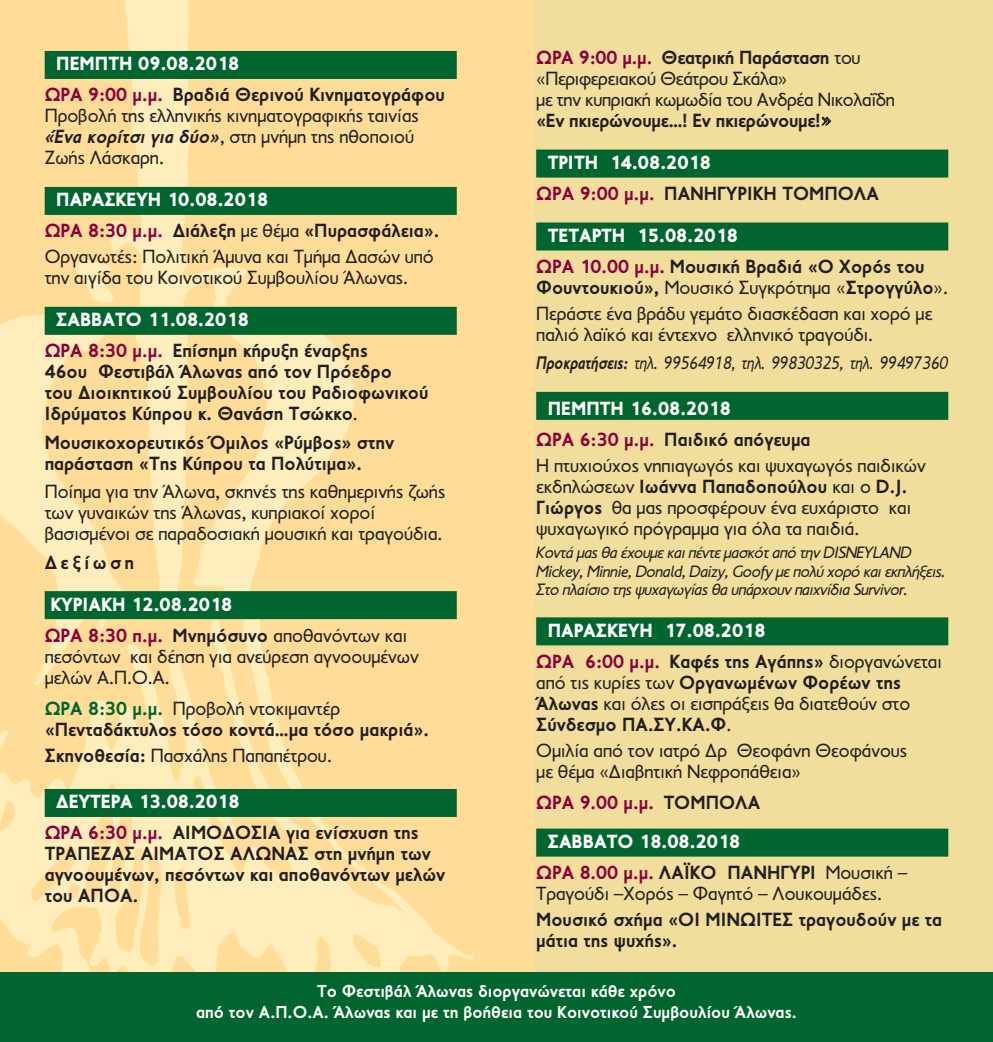
<style>
.page{position:relative;width:993px;height:1042px;background:#fff}
.page>*{position:absolute;margin:0;border:0;box-sizing:border-box;transform-origin:0 0}
.t1{font:19.25px/21px "PF Transport";color:#231f20}
.t2{font:700 19.25px/21px "PF Transport";color:#231f20}
.t3{font:900 19.25px/31px "PF Transport";color:#fff}
.t4{font:700 19.25px "PF Transport";letter-spacing:.175em;color:#231f20}
.t5{font:italic 18.38px "PF Transport";letter-spacing:-.005em;color:#231f20;scale:.85 1}
.t6{font:700 17.5px/21px "PF Transport";color:#fff;text-align:center}
.t7{font:italic 16.62px/18.4px "PF Transport";letter-spacing:-.025em;color:#231f20}
.s1{font-weight:900;color:#fff}
.s2{color:#8b003d}
.s3{font-weight:700;font-style:italic}
.s4{font-weight:400}
.s5{font-weight:700;color:#8b003d}
.s6{font-weight:700;color:#231f20}
.s7{font-weight:400;color:#231f20}
.s8{color:#00652e}
.s9{font-weight:700}
.s10{font-family:"Trajan Pro";font-weight:700}
</style>
<div class="page">
<div style="left:0;top:0;width:992px;height:1042px;background:#f2de9c"></div>
<img style="left:0;top:0;width:533px;height:972px">
<div style="left:536px;top:150px;width:411px;height:28px;background:#00652e"></div>
<div style="left:536px;top:222px;width:411px;height:28px;background:#00652e"></div>
<div style="left:536px;top:392px;width:411px;height:28px;background:#00652e"></div>
<div style="left:536px;top:617px;width:411px;height:28px;background:#00652e"></div>
<div style="left:536px;top:828px;width:411px;height:28px;background:#00652e"></div>
<div style="left:45px;top:51px;width:411px;height:28px;background:#00652e"></div>
<div style="left:45px;top:187px;width:411px;height:28px;background:#00652e"></div>
<div style="left:45px;top:307px;width:411px;height:28px;background:#00652e"></div>
<div style="left:45px;top:591px;width:411px;height:28px;background:#00652e"></div>
<div style="left:45px;top:789px;width:411px;height:28px;background:#00652e"></div>
<div style="left:0;top:972px;width:992px;height:70px;background:#00652e"></div>
<p class="t2" style="left:45px;top:51px;width:402px;line-height:31px;text-indent:12px"><span class="s1">ΠΕΜΠΤΗ 09.08.2018<br></span><span class="s2">ΩΡΑ 9:00 μ.μ.</span> Βραδιά Θερινού Κινηματογράφου</p>
<p class="t1" style="left:45px;top:105px;width:375px">Προβολή της ελληνικής κινηματογραφικής ταινίας <span class="s3">«Ένα κορίτσι για δύο»</span>, στη μνήμη της ηθοποιού<br>Ζωής Λάσκαρη.</p>
<p class="t2" style="left:45px;top:187px;width:396px;line-height:31px;text-indent:12px"><span class="s1">ΠΑΡΑΣΚΕΥΗ 10.08.2018<br></span><span class="s2">ΩΡΑ 8:30 μ.μ.</span> Διάλεξη <span class="s4">με θέμα</span> «Πυρασφάλεια».</p>
<p class="t1" style="left:45px;top:246px;width:390px">Οργανωτές: Πολιτική Άμυνα και Τμήμα Δασών υπό την αιγίδα του Κοινοτικού Συμβουλίου Άλωνας.</p>
<p class="t2" style="left:45px;top:307px;width:324px;line-height:31px;text-indent:12px"><span class="s1">ΣΑΒΒΑΤΟ 11.08.2018<br></span><span class="s2">ΩΡΑ 8:30 μ.μ.</span> Επίσημη κήρυξη έναρξης</p>
<p class="t2" style="left:45px;top:363px;width:385px">46ου Φεστιβάλ Άλωνας από τον Πρόεδρο<br>του Διοικητικού Συμβουλίου του Ραδιοφωνικού<br>Ιδρύματος Κύπρου κ. Θανάση Τσώκκο<span class="s4">.</span></p>
<p class="t2" style="left:45px;top:434px;width:351px">Μουσικοχορευτικός Όμιλος «Ρύμβος» στην παράσταση «Της Κύπρου τα Πολύτιμα».</p>
<p class="t1" style="left:45px;top:481px;width:402px">Ποίημα για την Άλωνα, σκηνές της καθημερινής ζωής των γυναικών της Άλωνας, κυπριακοί χοροί βασισμένοι σε παραδοσιακή μουσική και τραγούδια.</p>
<p class="t4" style="left:45px;top:555px;width:91px">Δεξίωση</p>
<p class="t3" style="left:45px;top:589px;width:364px;text-indent:6px">ΚΥΡΙΑΚΗ 12.08.2018<br><span class="s5">ΩΡΑ 8:30 π.μ.</span> <span class="s6">Μνημόσυνο</span> <span class="s7">αποθανόντων και</span></p>
<p class="t1" style="left:45px;top:645px;width:375px">πεσόντων και δέηση για ανεύρεση αγνοουμένων μελών Α.Π.Ο.Α.</p>
<p class="t2" style="left:45px;top:700px;width:385px"><span class="s8">ΩΡΑ 8:30 μ.μ.</span> <span class="s4">Προβολή ντοκιμαντέρ </span>«Πενταδάκτυλος τόσο κοντά…μα τόσο μακριά».</p>
<p class="t1" style="left:45px;top:744px;width:288px"><span class="s9">Σκηνοθεσία:</span> Πασχάλης Παπαπέτρου.</p>
<p class="t2" style="left:45px;top:789px;width:375px;line-height:31px;text-indent:12px"><span class="s1">ΔΕΥΤΕΡΑ 13.08.2018<br></span><span class="s2">ΩΡΑ 6:30 μ.μ.</span> ΑΙΜΟΔΟΣΙΑ για ενίσχυση της</p>
<p class="t2" style="left:45px;top:845px;width:402px">ΤΡΑΠΕΖΑΣ ΑΙΜΑΤΟΣ ΑΛΩΝΑΣ στη μνήμη των αγνοουμένων, πεσόντων και αποθανόντων μελών του ΑΠΟΑ.</p>
<p class="t1" style="left:536px;top:47px;width:360px"><span class="s5">ΩΡΑ 9:00 μ.μ.</span> <span class="s9">Θεατρική Παράσταση</span> του «Περιφερειακού Θεάτρου Σκάλα»<br>με την κυπριακή κωμωδία του Ανδρέα Νικολαΐδη <span class="s9">«Εν πκιερώνουμε…! Εν πκιερώνουμε!</span><span class="s10">»</span></p>
<p class="t2" style="left:536px;top:149px;width:344px;line-height:31px;text-indent:12px"><span class="s1">ΤΡΙΤΗ 14.08.2018<br></span><span class="s2">ΩΡΑ 9:00 μ.μ.</span> ΠΑΝΗΓΥΡΙΚΗ ΤΟΜΠΟΛΑ</p>
<p class="t2" style="left:536px;top:222px;width:390px;line-height:31px;text-indent:12px"><span class="s1">ΤΕΤΑΡΤΗ 15.08.2018<br></span><span class="s2">ΩΡΑ 10.00 μ.μ.</span> Μουσική Βραδιά «Ο Χορός του</p>
<p class="t1" style="left:536px;top:275px;width:413px;line-height:25.9px"><span class="s9">Φουντουκιού»,</span> Μουσικό Συγκρότημα «<span class="s9">Στρογγύλο</span>».<br>Περάστε ένα βράδυ γεμάτο διασκέδαση και χορό με</p>
<p class="t1" style="left:536px;top:324px;width:338px">παλιό λαϊκό και έντεχνο ελληνικό τραγούδι.</p>
<p class="t5" style="left:536px;top:352px;width:486px"><span class="s9">Προκρατήσεις:</span> τηλ. 99564918, τηλ. 99830325, τηλ. 99497360</p>
<p class="t3" style="left:536px;top:393px;width:276px;text-indent:12px">ΠΕΜΠΤΗ 16.08.2018<br><span class="s5">ΩΡΑ 6:30 μ.μ.</span> <span class="s6">Παιδικό απόγευμα</span></p>
<p class="t1" style="left:536px;top:455px;width:391px">Η πτυχιούχος νηπιαγωγός και ψυχαγωγός παιδικών εκδηλώσεων <span class="s9">Ιωάννα Παπαδοπούλου</span> και ο <span class="s9">D.J.<br>Γιώργος</span> θα μας προσφέρουν ένα ευχάριστο και ψυχαγωγικό πρόγραμμα για όλα τα παιδιά.</p>
<p class="t7" style="left:536px;top:543px;width:411px">Κοντά μας θα έχουμε και πέντε μασκότ από την DISNEYLAND<br>Mickey, Minnie, Donald, Daizy, Goofy με πολύ χορό και εκπλήξεις.<br>Στο πλαίσιο της ψυχαγωγίας θα υπάρχουν παιχνίδια Survivor.</p>
<p class="t3" style="left:536px;top:615px;width:407px;text-indent:12px">ΠΑΡΑΣΚΕΥΗ 17.08.2018<br><span class="s5">ΩΡΑ 6:00 μ.μ.</span> <span class="s6">Καφές της Αγάπης»</span> <span class="s7">διοργανώνεται</span></p>
<p class="t1" style="left:536px;top:672px;width:375px">από τις κυρίες των <span class="s9">Οργανωμένων Φορέων της<br>Άλωνας</span> και όλες οι εισπράξεις θα διατεθούν στο<br><span class="s9">Σύνδεσμο ΠΑ.ΣΥ.ΚΑ.Φ</span>.</p>
<p class="t1" style="left:536px;top:740px;width:372px">Ομιλία από τον ιατρό Δρ Θεοφάνη Θεοφάνους με θέμα «Διαβητική Νεφροπάθεια»</p>
<p class="t3" style="left:536px;top:782px;width:225px;line-height:39.4px;text-align:center"><span class="s5">ΩΡΑ 9.00 μ.μ.</span> <span class="s6">ΤΟΜΠΟΛΑ<br></span>ΣΑΒΒΑΤΟ 18.08.2018</p>
<p class="t1" style="left:536px;top:862px;width:372px"><span class="s5">ΩΡΑ 8.00 μ.μ.</span> <span class="s9">ΛΑΪΚΟ ΠΑΝΗΓΥΡΙ</span> Μουσική –<br>Τραγούδι –Χορός – Φαγητό – Λουκουμάδες.</p>
<p class="t2" style="left:536px;top:911px;width:407px">Μουσικό σχήμα «ΟΙ ΜΙΝΩΙΤΕΣ τραγουδούν με τα μάτια της ψυχής».</p>
<p class="t6" style="left:196px;top:983px;width:602px">Το Φεστιβάλ Άλωνας διοργανώνεται κάθε χρόνο<br>από τον Α.Π.Ο.Α. Άλωνας και με τη βοήθεια του Κοινοτικού Συμβουλίου Άλωνας.</p>
</div>
